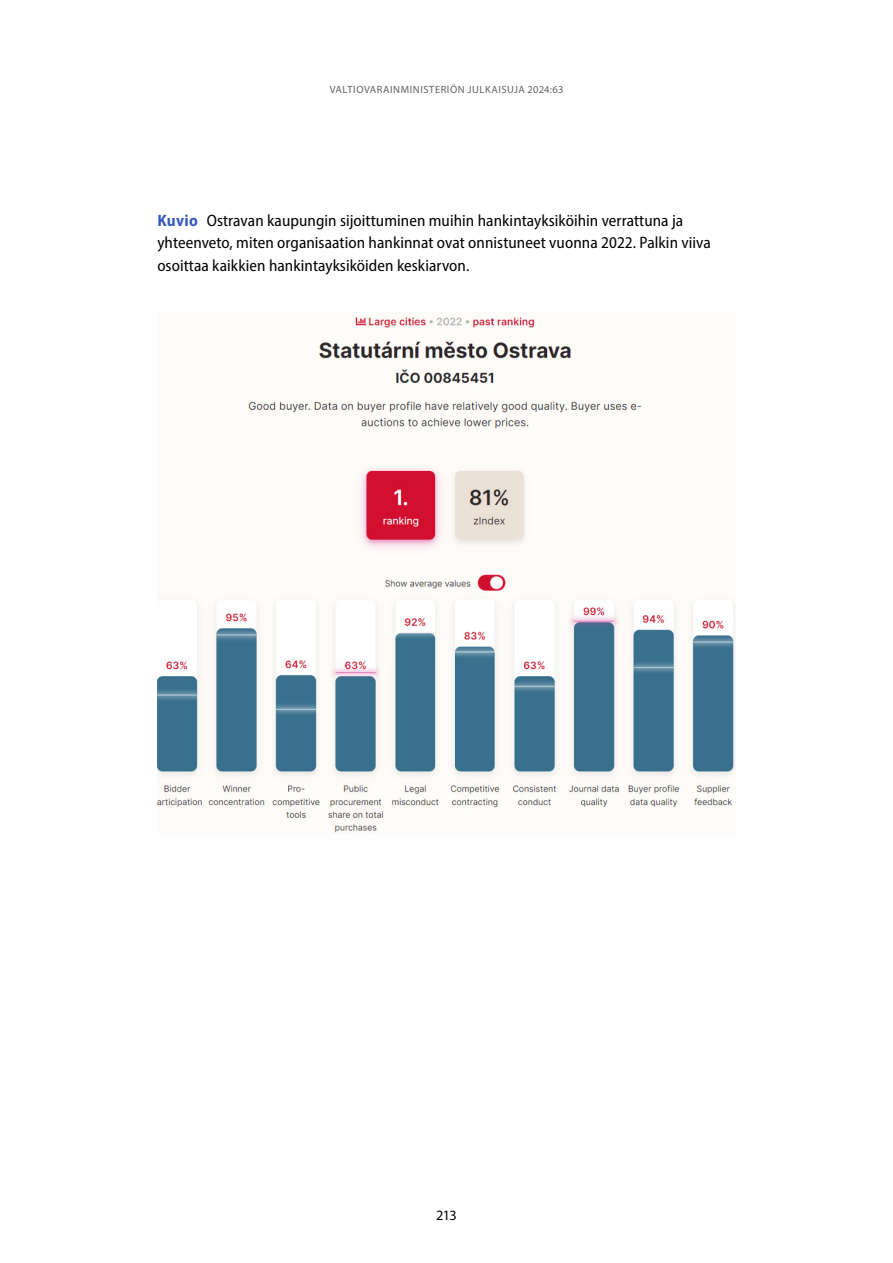
<style>
.page{position:relative;width:893px;height:1263px;background:#fff}
.page>*{position:absolute;margin:0;border:0;box-sizing:border-box;transform-origin:0 0}
._00_taulukon_ja_kuvion_ots_ei_num{font:semi-condensed 16.5px/22.5px "Myriad Pro";letter-spacing:.005em;color:#000}
.t1{font:14.25px "Myriad Pro";color:#000}
.t2{font:10.5px "Myriad Pro";letter-spacing:.015em;color:#636363}
.s1{font-weight:700;color:#365abd}
</style>
<div class="page">
<img style="left:157px;top:316px;width:579px;height:517px">
<p class="t2" style="left:330px;top:83px;width:13px">VALTIOVARAINMINISTERI</p>
<p class="t2" style="left:450px;top:83px;width:25px">ÖN JULKAISUJA</p>
<p class="t2" style="left:528px;top:83px;width:37px">2024:63</p>
<p class="_00_taulukon_ja_kuvion_ots_ei_num" style="left:157px;top:209px;width:555px"><span class="s1">Kuvio</span> Ostravan kaupungin sijoittuminen muihin hankintayksiköihin verrattuna ja yhteenveto, miten organisaation hankinnat ovat onnistuneet vuonna 2022. Palkin viiva osoittaa kaikkien hankintayksiköiden keskiarvon.</p>
<p class="t1" style="left:436px;top:1206px;width:22px">213</p>
</div>
